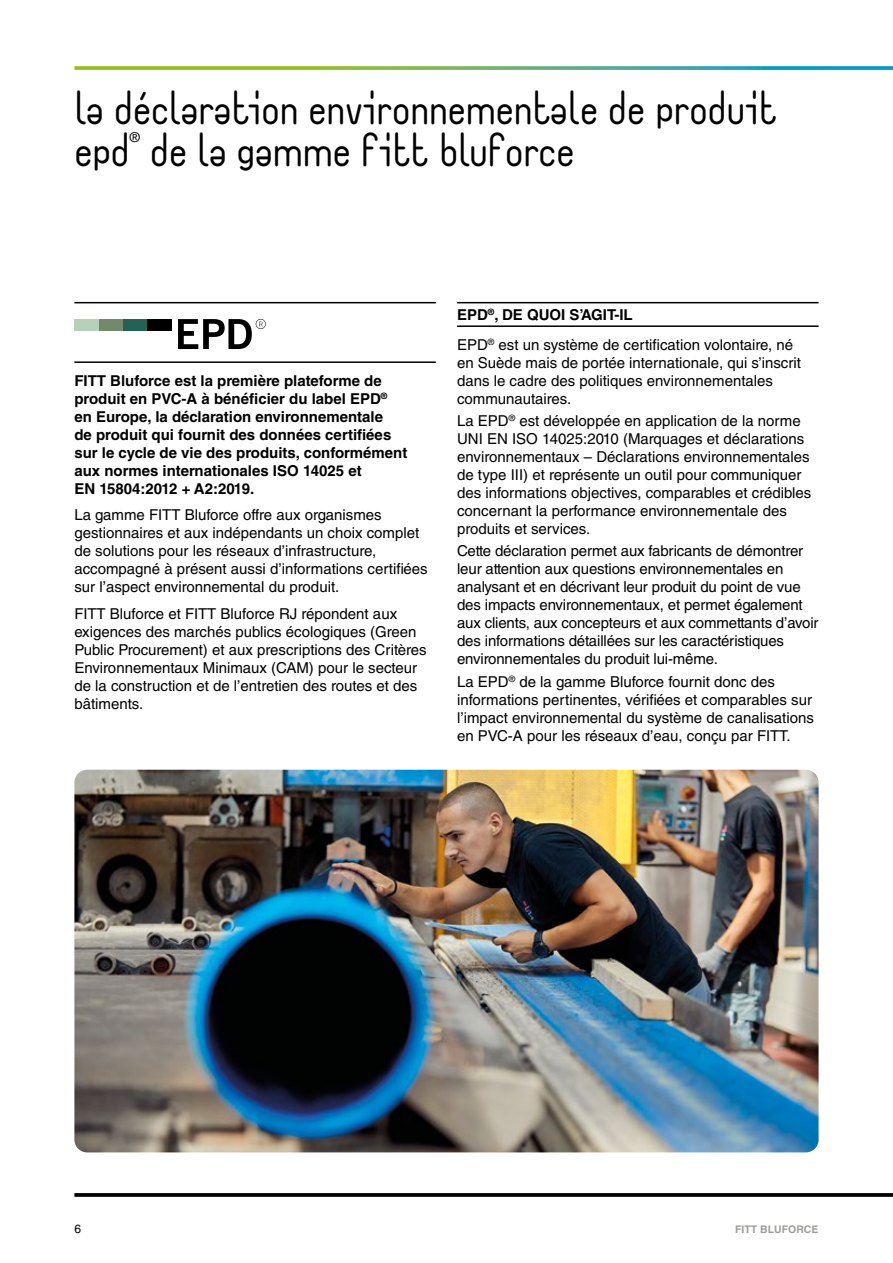
<style>
.page{position:relative;width:893px;height:1263px;background:#fff}
.page>*{position:absolute;margin:0;border:0;box-sizing:border-box;transform-origin:0 0}
.t1{font:40.5px/42px "Fittype";color:#000}
.t2{font:15px/18px "Helvetica LT Std";color:#000}
.t3{font:700 15px/18px "Helvetica LT Std";color:#000}
.t4{font:13.5px "Helvetica LT Std";color:#000}
.t5{font:12px "Helvetica LT Std";color:#000}
.t6{font:700 10.5px "Helvetica LT Std";color:#9d9d9c}
.s1{font-weight:700}
</style>
<div class="page">
<svg style="left:74px;top:66px;width:819px;height:4px"></svg>
<svg style="left:74px;top:1193px;width:819px;height:4px"></svg>
<hr style="left:74px;top:302px;width:362px;height:1px;background:#000">
<hr style="left:74px;top:361px;width:362px;height:2px;background:#000">
<hr style="left:457px;top:302px;width:362px;height:1px;background:#000">
<hr style="left:457px;top:325px;width:362px;height:2px;background:#000">
<div style="left:123px;top:319px;width:24px;height:12px;background:#236254"></div>
<div style="left:99px;top:319px;width:24px;height:12px;background:#718a6e"></div>
<div style="left:74px;top:319px;width:25px;height:12px;background:#b5d1b8"></div>
<div style="left:147px;top:319px;width:25px;height:12px;background:#000"></div>
<svg style="left:178px;top:319px;width:88px;height:30px"></svg>
<img style="left:74px;top:770px;width:745px;height:382px">
<h1 class="t1" style="left:74px;top:88px;width:704px">La déclaration environnementale de produit<br>EPD</h1>
<p class="t4" style="left:130px;top:129px;width:11px">®</p>
<h1 class="t1" style="left:150px;top:130px;width:426px">de la gamme FITT Bluforce</h1>
<p class="t3" style="left:74px;top:371px;width:334px">FITT Bluforce est la première plateforme de produit en PVC-A à bénéficier du label EPD<sup>® </sup>en Europe, la déclaration environnementale<br>de produit qui fournit des données certifiées sur le cycle de vie des produits, conformément aux normes internationales ISO 14025 et<br>EN 15804:2012 + A2:2019.</p>
<p class="t2" style="left:74px;top:506px;width:355px">La gamme FITT Bluforce offre aux organismes gestionnaires et aux indépendants un choix complet de solutions pour les réseaux d’infrastructure, accompagné à présent aussi d’informations certifiées sur l’aspect environnemental du produit.</p>
<p class="t2" style="left:74px;top:604px;width:354px">FITT Bluforce et FITT Bluforce RJ répondent aux exigences des marchés publics écologiques (Green Public Procurement) et aux prescriptions des Critères Environnementaux Minimaux (CAM) pour le secteur de la construction et de l’entretien des routes et des bâtiments.</p>
<p class="t2" style="left:457px;top:300px;width:338px;line-height:29.8px"><span class="s1">EPD</span><sup>®</sup><span class="s1">, DE QUOI S’AGIT-IL<br></span>EPD<sup>®</sup> est un système de certification volontaire, né</p>
<p class="t2" style="left:457px;top:353px;width:345px">en Suède mais de portée internationale, qui s’inscrit dans le cadre des politiques environnementales communautaires.</p>
<p class="t2" style="left:457px;top:412px;width:356px">La EPD<sup>®</sup> est développée en application de la norme UNI EN ISO 14025:2010 (Marquages et déclarations environnementaux – Déclarations environnementales de type III) et représente un outil pour communiquer des informations objectives, comparables et crédibles concernant la performance environnementale des produits et services.</p>
<p class="t2" style="left:457px;top:542px;width:363px">Cette déclaration permet aux fabricants de démontrer leur attention aux questions environnementales en analysant et en décrivant leur produit du point de vue des impacts environnementaux, et permet également aux clients, aux concepteurs et aux commettants d’avoir des informations détaillées sur les caractéristiques environnementales du produit lui-même.</p>
<p class="t2" style="left:457px;top:672px;width:358px">La EPD<sup>®</sup> de la gamme Bluforce fournit donc des informations pertinentes, vérifiées et comparables sur l’impact environnemental du système de canalisations en PVC-A pour les réseaux d’eau, conçu par FITT.</p>
<p class="t5" style="left:74px;top:1222px;width:8px">6</p>
<p class="t6" style="left:735px;top:1222px;width:85px">FITT BLUFORCE</p>
</div>
